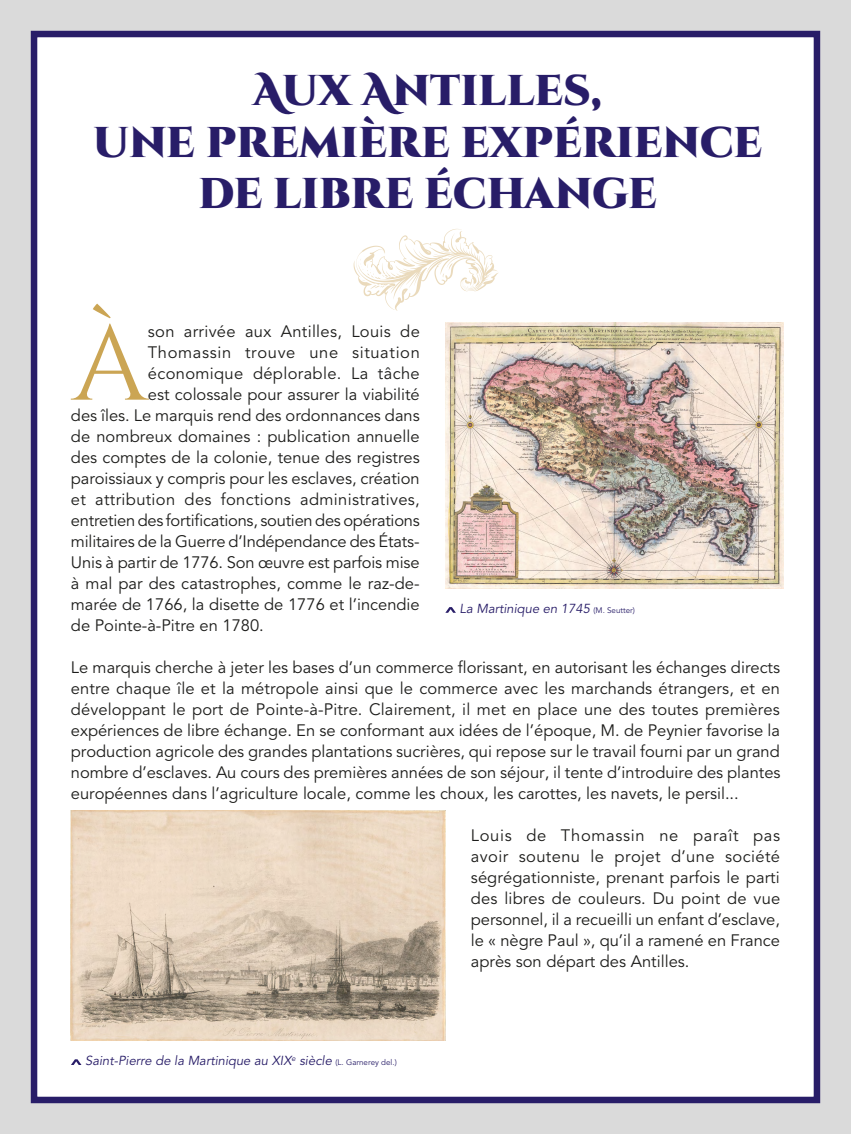
<style>
.page{position:relative;width:851px;height:1134px;background:#fff}
.page>*{position:absolute;margin:0;border:0;box-sizing:border-box;transform-origin:0 0}
.texte_normal{font:106.5px "Cinzel";color:#cba554}
.titres_gros{font:900 43px/51.6px "Cinzel Decorative";color:#281d68;text-align:center}
.texte_normal-2{font:16.5px/21px "Avenir";color:#1d1d1b;text-align:justify}
.texte_normal-3{font:16.5px "Avenir";letter-spacing:.02em;color:#1d1d1b}
.texte_normal-4{font:16.5px "Avenir";letter-spacing:.04em;color:#1d1d1b}
.legendes{font:italic 13px "Avenir";color:#281d68}
.s1{font-style:normal;font-size:8px}
</style>
<div class="page">
<div style="left:0;top:0;width:850px;height:1134px;background:#dadada"></div>
<div style="left:31px;top:31px;width:789px;height:1072px;background:#fff;border:6px solid #281d68"></div>
<svg style="left:71px;top:1059px;width:10px;height:6px"></svg>
<svg style="left:445px;top:607px;width:11px;height:6px"></svg>
<img style="left:353px;top:228px;width:145px;height:83px">
<img style="left:445px;top:323px;width:337px;height:266px">
<img style="left:71px;top:810px;width:374px;height:231px">
<p class="titres_gros" style="left:253px;top:69px;width:350px">Aux Antilles,</p>
<p class="titres_gros" style="left:93px;top:120px;width:670px">une première expérience de libre échange</p>
<p class="texte_normal" style="left:72px;top:302px;width:77px">À</p>
<p class="texte_normal-3" style="left:148px;top:321px;width:273px">son arrivée aux Antilles, Louis de</p>
<p class="texte_normal-4" style="left:148px;top:342px;width:273px">Thomassin trouve une situation</p>
<p class="texte_normal-3" style="left:148px;top:363px;width:273px">économique déplorable. La tâche</p>
<p class="texte_normal-2" style="left:148px;top:384px;width:273px">est colossale pour assurer la viabilité</p>
<p class="texte_normal-2" style="left:71px;top:405px;width:350px">des îles. Le marquis rend des ordonnances dans</p>
<p class="texte_normal-2" style="left:71px;top:426px;width:350px">de nombreux domaines : publication annuelle</p>
<p class="texte_normal-2" style="left:71px;top:447px;width:350px">des comptes de la colonie, tenue des registres</p>
<p class="texte_normal-2" style="left:71px;top:468px;width:350px">paroissiaux y compris pour les esclaves, création</p>
<p class="texte_normal-3" style="left:71px;top:489px;width:350px">et attribution des fonctions administratives,</p>
<p class="texte_normal-2" style="left:71px;top:510px;width:350px">entretien des fortifications, soutien des opérations</p>
<p class="texte_normal-2" style="left:71px;top:531px;width:350px">militaires de la Guerre d’Indépendance des États-</p>
<p class="texte_normal-2" style="left:71px;top:552px;width:350px">Unis à partir de 1776. Son œuvre est parfois mise</p>
<p class="texte_normal-2" style="left:71px;top:573px;width:350px">à mal par des catastrophes, comme le raz-de-</p>
<p class="texte_normal-2" style="left:71px;top:594px;width:350px">marée de 1766, la disette de 1776 et l’incendie</p>
<p class="texte_normal-2" style="left:71px;top:615px;width:194px">de Pointe-à-Pitre en 1780.</p>
<p class="texte_normal-2" style="left:71px;top:657px;width:711px">Le marquis cherche à jeter les bases d’un commerce florissant, en autorisant les échanges directs entre chaque île et la métropole ainsi que le commerce avec les marchands étrangers, et en développant le port de Pointe-à-Pitre. Clairement, il met en place une des toutes premières expériences de libre échange. En se conformant aux idées de l’époque, M. de Peynier favorise la production agricole des grandes plantations sucrières, qui repose sur le travail fourni par un grand nombre d’esclaves. Au cours des premières années de son séjour, il tente d’introduire des plantes européennes dans l’agriculture locale, comme les choux, les carottes, les navets, le persil...</p>
<p class="texte_normal-2" style="left:471px;top:825px;width:311px">Louis de Thomassin ne paraît pas avoir soutenu le projet d’une société ségrégationniste, prenant parfois le parti des libres de couleurs. Du point de vue personnel, il a recueilli un enfant d’esclave, le « nègre Paul », qu’il a ramené en France après son départ des Antilles.</p>
<p class="legendes" style="left:459px;top:601px;width:177px">La Martinique en 1745 <span class="s1">(M. Seutter)</span></p>
<p class="legendes" style="left:85px;top:1053px;width:313px">Saint-Pierre de la Martinique au XIX<sup>e</sup> siècle <span class="s1">(L. Garnerey del.)</span></p>
</div>
